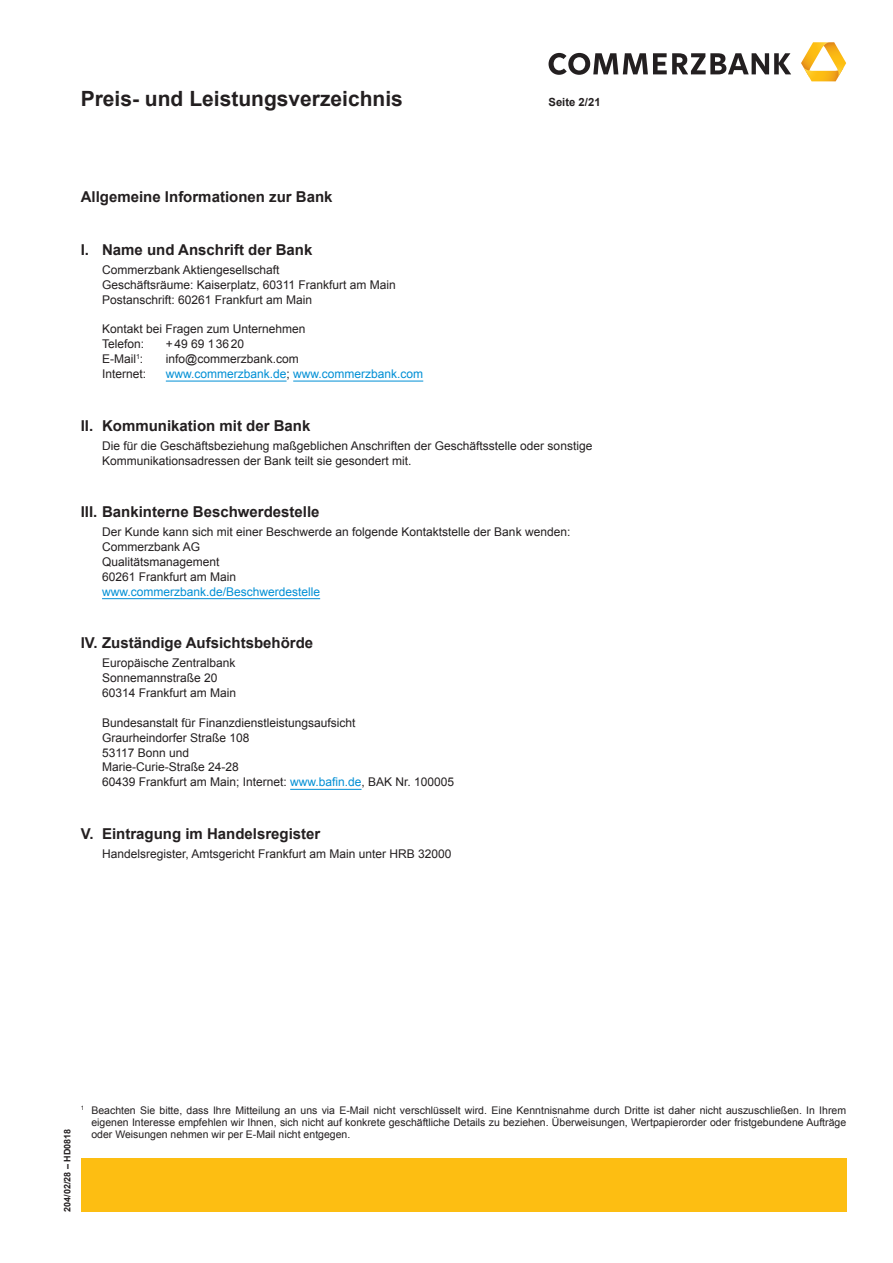
<style>
.page{position:relative;width:893px;height:1263px;background:#fff}
.page>*{position:absolute;margin:0;border:0;box-sizing:border-box;transform-origin:0 0}
.t1{font:700 21px "Arial";color:#231f20}
._10_13_pt_Inhalt_Gru{font:700 15px "Arial";color:#231f20}
.Grundtext_linksbündi{font:12px/14.9px "Arial";color:#231f20}
.Grundtext_linksbündi-2{font:12px "Arial";color:#008fd5}
.t2{font:700 11.25px "Arial";color:#231f20}
.Fußnote_7_8_5{font:10.5px/12px "Arial";color:#231f20;text-align:justify}
.t3{font:700 9px "Arial";color:#231f20}
.s1{color:#231f20}
.s2{color:#008fd5}
</style>
<div class="page">
<div style="left:81px;top:1159px;width:765px;height:53px;background:#fdbe12"></div>
<svg style="left:549px;top:53px;width:242px;height:22px"></svg>
<svg style="left:801px;top:42px;width:45px;height:39px"></svg>
<hr style="left:166px;top:381px;width:121px;height:1px;background:#008fd5">
<hr style="left:293px;top:381px;width:130px;height:1px;background:#008fd5">
<hr style="left:102px;top:598px;width:218px;height:1px;background:#008fd5">
<hr style="left:290px;top:789px;width:72px;height:1px;background:#008fd5">
<h1 class="t1" style="left:81px;top:84px;width:324px">Preis- und Leistungsverzeichnis</h1>
<p class="t2" style="left:549px;top:95px;width:54px">Seite 2/21</p>
<p class="_10_13_pt_Inhalt_Gru" style="left:81px;top:187px;width:253px">Allgemeine Informationen zur Bank</p>
<p class="_10_13_pt_Inhalt_Gru" style="left:81px;top:239px;width:233px">I. Name und Anschrift der Bank</p>
<p class="Grundtext_linksbündi" style="left:102px;top:262px;width:179px">Commerzbank Aktiengesellschaft</p>
<p class="Grundtext_linksbündi" style="left:102px;top:277px;width:295px">Geschäftsräume: Kaiserplatz, 60311 Frankfurt am Main</p>
<p class="Grundtext_linksbündi" style="left:102px;top:292px;width:212px">Postanschrift: 60261 Frankfurt am Main</p>
<p class="Grundtext_linksbündi" style="left:102px;top:322px;width:205px">Kontakt bei Fragen zum Unternehmen</p>
<p class="Grundtext_linksbündi" style="left:102px;top:337px;width:44px">Telefon:</p>
<p class="Grundtext_linksbündi" style="left:166px;top:337px;width:80px">+49 69 13620</p>
<p class="Grundtext_linksbündi" style="left:102px;top:352px;width:43px">E-Mail<sup>1</sup>:</p>
<p class="Grundtext_linksbündi" style="left:166px;top:352px;width:134px">info@commerzbank.com</p>
<p class="Grundtext_linksbündi" style="left:102px;top:367px;width:46px">Internet:</p>
<p class="Grundtext_linksbündi-2" style="left:166px;top:366px;width:259px">www.commerzbank.de<span class="s1">;</span> www.commerzbank.com</p>
<p class="_10_13_pt_Inhalt_Gru" style="left:81px;top:415px;width:231px">II. Kommunikation mit der Bank</p>
<p class="Grundtext_linksbündi" style="left:102px;top:438px;width:492px">Die für die Geschäftsbeziehung maßgeblichen Anschriften der Geschäftsstelle oder sonstige<br>Kommunikationsadressen der Bank teilt sie gesondert mit.</p>
<p class="_10_13_pt_Inhalt_Gru" style="left:81px;top:502px;width:240px">III. Bankinterne Beschwerdestelle</p>
<p class="Grundtext_linksbündi" style="left:102px;top:525px;width:470px">Der Kunde kann sich mit einer Beschwerde an folgende Kontaktstelle der Bank wenden:</p>
<p class="Grundtext_linksbündi" style="left:102px;top:539px;width:100px">Commerzbank AG</p>
<p class="Grundtext_linksbündi" style="left:102px;top:554px;width:119px">Qualitätsmanagement</p>
<p class="Grundtext_linksbündi" style="left:102px;top:569px;width:136px">60261 Frankfurt am Main</p>
<p class="Grundtext_linksbündi-2" style="left:102px;top:584px;width:220px">www.commerzbank.de/Beschwerdestelle</p>
<p class="_10_13_pt_Inhalt_Gru" style="left:81px;top:633px;width:234px">IV. Zuständige Aufsichtsbehörde</p>
<p class="Grundtext_linksbündi" style="left:102px;top:656px;width:135px">Europäische Zentralbank</p>
<p class="Grundtext_linksbündi" style="left:102px;top:671px;width:117px">Sonnemannstraße 20</p>
<p class="Grundtext_linksbündi" style="left:102px;top:685px;width:136px">60314 Frankfurt am Main</p>
<p class="Grundtext_linksbündi" style="left:102px;top:715px;width:354px">Bundesanstalt für Finanzdienstleistungsaufsicht<br>Graurheindorfer Straße 108<br>53117 Bonn und<br>Marie-Curie-Straße 24-28<br>60439 Frankfurt am Main; Internet: <span class="s2">www.bafin.de</span>, BAK Nr. 100005</p>
<p class="_10_13_pt_Inhalt_Gru" style="left:81px;top:823px;width:241px">V. Eintragung im Handelsregister</p>
<p class="Grundtext_linksbündi" style="left:102px;top:846px;width:351px">Handelsregister, Amtsgericht Frankfurt am Main unter HRB 32000</p>
<p class="t3" style="left:61px;top:1212px;width:85px;rotate:-90deg">204/02/28 – HD0818</p>
<p class="Fußnote_7_8_5" style="left:91px;top:1104px;width:756px;text-indent:-11px"><sup>1</sup> Beachten Sie bitte, dass Ihre Mitteilung an uns via E-Mail nicht verschlüsselt wird. Eine Kenntnisnahme durch Dritte ist daher nicht auszuschließen. In Ihrem eigenen Interesse empfehlen wir Ihnen, sich nicht auf konkrete geschäftliche Details zu beziehen. Überweisungen, Wertpapierorder oder fristgebundene Aufträge oder Weisungen nehmen wir per E-Mail nicht entgegen.</p>
</div>
